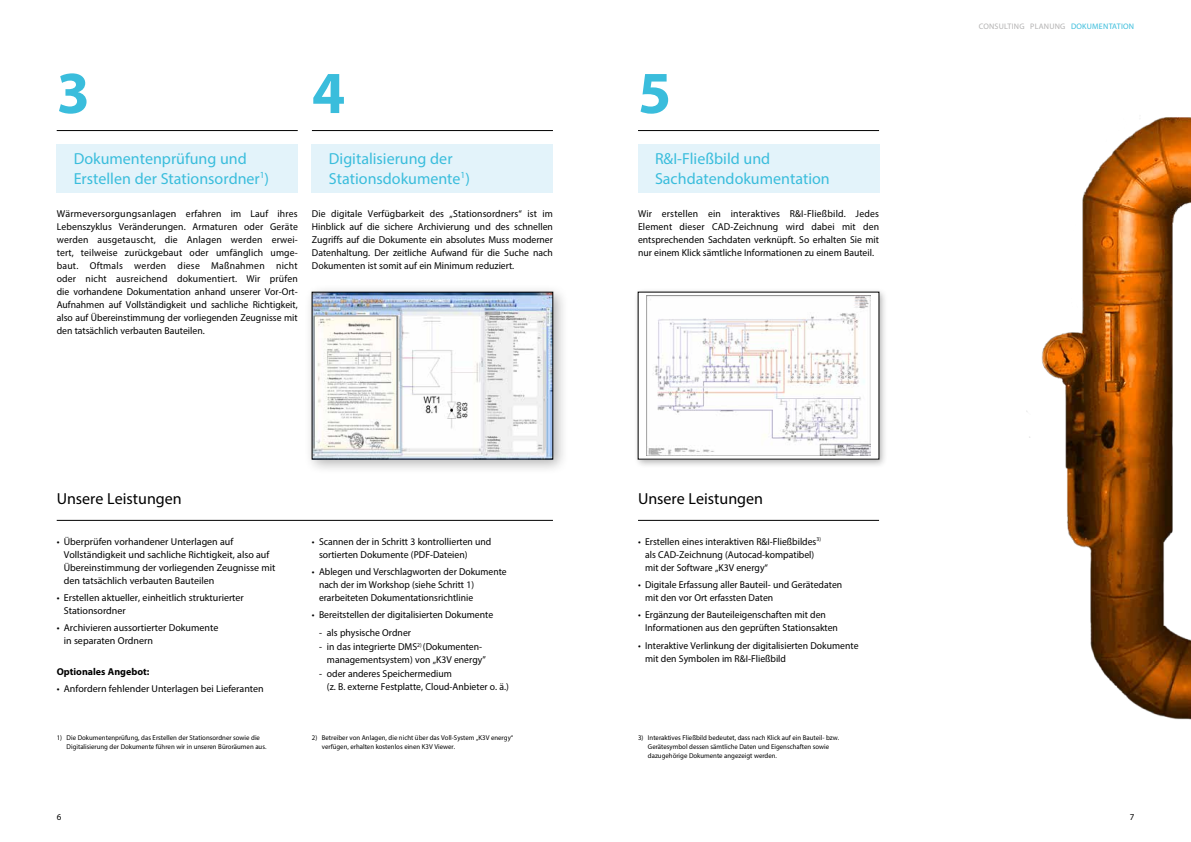
<style>
.page{position:relative;width:1191px;height:842px;background:#fff}
.page>*{position:absolute;margin:0;border:0;box-sizing:border-box;transform-origin:0 0}
.t1{font:700 60px "Myriad Pro";color:#3abddc}
.t2{font:16px/19.2px "Myriad Pro";color:#3abddc}
.t3{font:16px "Myriad Pro";color:#000}
.t4{font:10px/13px "Myriad Pro";color:#000}
.t5{font:700 10px "Myriad Pro";color:#000}
.t6{font:9px "Myriad Pro";color:#000}
.t7{font:8px "Myriad Pro";letter-spacing:.03em;color:#b3b2b2}
.t8{font:7px/9px "Myriad Pro";color:#000}
.s1{color:#3abddc}
</style>
<div class="page">
<div style="left:633px;top:287px;width:255px;height:181px;background:#000;opacity:.3"></div>
<div style="left:638px;top:292px;width:241px;height:167px;background:#fff"></div>
<img style="left:646px;top:296px;width:224px;height:160px">
<div style="left:638px;top:145px;width:241px;height:48px;background:#e3f3fa"></div>
<hr style="left:638px;top:130px;width:241px;height:1px;background:#000">
<hr style="left:638px;top:520px;width:241px;height:1px;background:#000">
<img style="left:1026px;top:117px;width:165px;height:603px">
<div style="left:57px;top:145px;width:241px;height:48px;background:#e3f3fa"></div>
<div style="left:312px;top:145px;width:241px;height:48px;background:#e3f3fa"></div>
<hr style="left:57px;top:520px;width:496px;height:1px;background:#000">
<hr style="left:57px;top:130px;width:241px;height:1px;background:#000">
<hr style="left:312px;top:130px;width:241px;height:1px;background:#000">
<div style="left:304px;top:284px;width:264px;height:191px;background:#000;opacity:.3"></div>
<img style="left:314px;top:294px;width:237px;height:163px">
<div style="left:312px;top:292px;width:241px;height:167px;border:1px solid #000"></div>
<p class="t7" style="left:978px;top:21px;width:157px">CONSULTING PLANUNG <span class="s1">DOKUMENTATION</span></p>
<h1 class="t1" style="left:57px;top:54px;width:35px">3</h1>
<h1 class="t1" style="left:312px;top:54px;width:35px">4</h1>
<h1 class="t1" style="left:638px;top:54px;width:35px">5</h1>
<h2 class="t2" style="left:74px;top:149px;width:197px">Dokumentenprüfung und<br>Erstellen der Stationsordner<sup>1</sup>)</h2>
<h2 class="t2" style="left:329px;top:149px;width:142px">Digitalisierung der<br>Stationsdokumente<sup>1</sup>)</h2>
<h2 class="t2" style="left:655px;top:149px;width:176px">R&amp;I-Fließbild und<br>Sachdatendokumentation</h2>
<p class="t4" style="left:57px;top:207px;width:243px;text-align:justify">Wärmeversorgungsanlagen erfahren im Lauf ihres Lebenszyklus Veränderungen. Armaturen oder Geräte werden ausgetauscht, die Anlagen werden erwei&shy;tert, teilweise zurückgebaut oder umfänglich umge&shy;baut. Oftmals werden diese Maßnahmen nicht oder nicht ausreichend dokumentiert. Wir prüfen die vorhandene Dokumentation anhand unserer Vor-Ort-Aufnahmen auf Vollständigkeit und sachliche Richtigkeit, also auf Übereinstimmung der vorliegenden Zeugnisse mit den tatsächlich verbauten Bauteilen.</p>
<p class="t4" style="left:312px;top:207px;width:242px;text-align:justify">Die digitale Verfügbarkeit des „Stationsordners“ ist im Hinblick auf die sichere Archivierung und des schnellen Zugriffs auf die Dokumente ein absolutes Muss moderner Datenhaltung. Der zeitliche Aufwand für die Suche nach Dokumenten ist somit auf ein Minimum reduziert.</p>
<p class="t4" style="left:638px;top:207px;width:242px;text-align:justify">Wir erstellen ein interaktives R&amp;I-Fließbild. Jedes Element dieser CAD-Zeichnung wird dabei mit den entsprechenden Sachdaten verknüpft. So erhalten Sie mit nur einem Klick sämtliche Informationen zu einem Bauteil.</p>
<h2 class="t3" style="left:57px;top:489px;width:127px">Unsere Leistungen</h2>
<h2 class="t3" style="left:638px;top:489px;width:127px">Unsere Leistungen</h2>
<p class="t4" style="left:64px;top:535px;width:213px;text-indent:-7px">• Überprüfen vorhandener Unterlagen auf Vollständigkeit und sachliche Richtigkeit, also auf Übereinstimmung der vorliegenden Zeugnisse mit den tatsächlich verbauten Bauteilen</p>
<p class="t4" style="left:64px;top:591px;width:182px;text-indent:-7px">• Erstellen aktueller, einheitlich strukturierter<br>Stationsordner</p>
<p class="t4" style="left:64px;top:621px;width:156px;text-indent:-7px">• Archivieren aussortierter Dokumente in separaten Ordnern</p>
<p class="t5" style="left:57px;top:665px;width:94px">Optionales Angebot:</p>
<p class="t4" style="left:57px;top:682px;width:209px">• Anfordern fehlender Unterlagen bei Lieferanten</p>
<p class="t4" style="left:319px;top:535px;width:174px;text-indent:-7px">• Scannen der in Schritt 3 kontrollierten und sortierten Dokumente (PDF-Dateien)</p>
<p class="t4" style="left:319px;top:565px;width:189px;text-indent:-7px">• Ablegen und Verschlagworten der Dokumente nach der im Workshop (siehe Schritt 1) erarbeiteten Dokumentationsrichtlinie</p>
<p class="t4" style="left:312px;top:608px;width:183px">• Bereitstellen der digitalisierten Dokumente</p>
<p class="t4" style="left:319px;top:625px;width:94px">- als physische Ordner</p>
<p class="t4" style="left:327px;top:640px;width:160px;text-indent:-8px">- in das integrierte DMS<sup>2)</sup> (Dokumenten&shy;managementsystem) von „K3V energy”</p>
<p class="t4" style="left:327px;top:667px;width:184px;text-indent:-8px">- oder anderes Speichermedium<br>(z. B. externe Festplatte, Cloud-Anbieter o. ä.)</p>
<p class="t4" style="left:645px;top:535px;width:177px;text-indent:-7px">• Erstellen eines interaktiven R&amp;I-Fließbildes<sup>3) </sup>als CAD-Zeichnung (Autocad-kompatibel) mit der Software „K3V energy“</p>
<p class="t4" style="left:645px;top:578px;width:199px;text-indent:-7px">• Digitale Erfassung aller Bauteil- und Gerätedaten mit den vor Ort erfassten Daten</p>
<p class="t4" style="left:645px;top:608px;width:194px;text-indent:-7px">• Ergänzung der Bauteileigenschaften mit den<br>Informationen aus den geprüften Stationsakten</p>
<p class="t4" style="left:645px;top:638px;width:215px;text-indent:-7px">• Interaktive Verlinkung der digitalisierten Dokumente mit den Symbolen im R&amp;I-Fließbild</p>
<p class="t8" style="left:67px;top:732px;width:201px;text-indent:-10px">1) Die Dokumentenprüfung, das Erstellen der Stationsordner sowie die<br>Digitalisierung der Dokumente führen wir in unseren Büroräumen aus.</p>
<p class="t8" style="left:322px;top:732px;width:193px;text-indent:-10px">2) Betreiber von Anlagen, die nicht über das Voll-System „K3V energy“ verfügen, erhalten kostenlos einen K3V Viewer.</p>
<p class="t8" style="left:648px;top:732px;width:193px;text-indent:-10px">3) Interaktives Fließbild bedeutet, dass nach Klick auf ein Bauteil- bzw.<br>Gerätesymbol dessen sämtliche Daten und Eigenschaften sowie dazugehörige Dokumente angezeigt werden.</p>
<p class="t6" style="left:57px;top:812px;width:6px">6</p>
<p class="t6" style="left:1129px;top:812px;width:6px">7</p>
</div>
